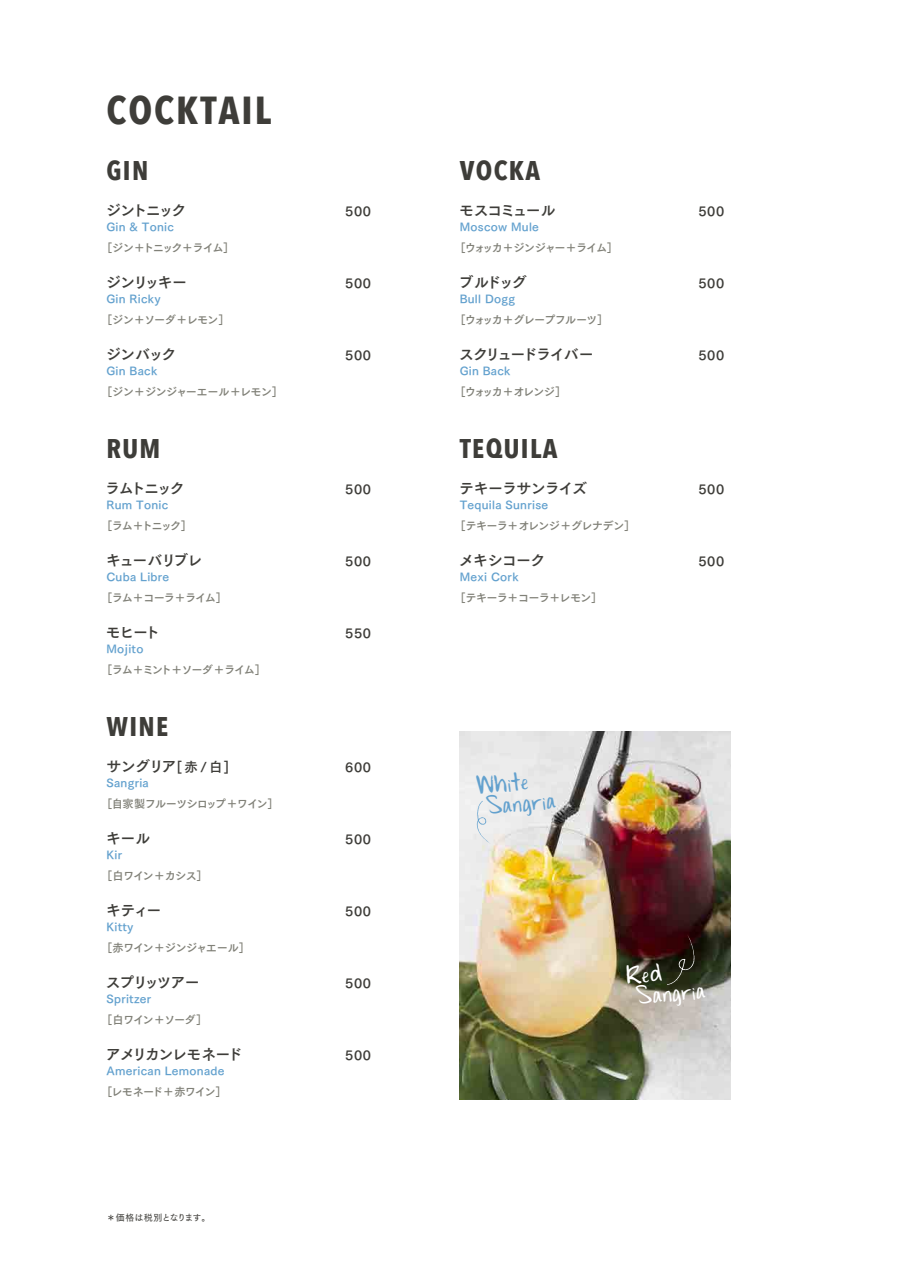
<style>
.page{position:relative;width:898px;height:1263px;background:#fff}
.page>*{position:absolute;margin:0;border:0;box-sizing:border-box;transform-origin:0 0}
.t1{font:700 39px "Avenir Next Condensed";letter-spacing:.05em;color:#3e3d39}
.t2{font:700 27px "Avenir Next Condensed";letter-spacing:.05em;color:#3e3d39}
.t3{font:25.5px/21px "Sarabelle";color:#63a1ce}
.t4{font:25.5px/21px "Sarabelle";color:#fff}
.t5{font:15px "Tsuku Go Pro B";letter-spacing:-.095em;color:#3e3d39}
.t6{font:15px "Tsuku Go Pro B";letter-spacing:-.06em;color:#3e3d39}
.t7{font:12.75px "Tsuku Go Pro B";letter-spacing:.05em;color:#3e3d39}
.t8{font:11.25px "Tsuku Go Pro B";letter-spacing:.025em;color:#63a1ce}
.t9{font:11.25px "Tsuku Go Pro B";letter-spacing:-.095em;color:#818178}
.t10{font:11.25px "Tsuku Go Pro B";letter-spacing:-.075em;color:#818178}
.t11{font:11.25px "Tsuku Go Pro B";letter-spacing:-.06em;color:#818178}
.t12{font:11.25px "Tsuku Go Pro B";letter-spacing:-.065em;color:#818178}
.t13{font:11.25px "Tsuku Go Pro B";letter-spacing:-.135em;color:#818178}
.t14{font:11.25px "Tsuku Go Pro B";letter-spacing:-.115em;color:#818178}
.t15{font:11.25px "Tsuku Go Pro B";letter-spacing:-.125em;color:#818178}
.t16{font:11.25px "Tsuku Go Pro B";letter-spacing:-.165em;color:#818178}
.t17{font:9px "Tsuku Go Pro D";letter-spacing:-.07em;color:#3e3d39}
.s1{font-size:13.5px}
</style>
<div class="page">
<img style="left:459px;top:732px;width:271px;height:367px">
<svg style="left:666px;top:934px;width:29px;height:51px"></svg>
<svg style="left:476px;top:801px;width:15px;height:44px"></svg>
<h1 class="t1" style="left:106px;top:86px;width:166px">COCKTAIL</h1>
<h2 class="t2" style="left:106px;top:154px;width:43px">GIN</h2>
<h3 class="t5" style="left:106px;top:197px;width:82px">ジントニック</h3>
<p class="t7" style="left:345px;top:200px;width:27px">500</p>
<p class="t8" style="left:106px;top:217px;width:69px">Gin &amp; Tonic</p>
<p class="t15" style="left:101px;top:238px;width:135px">［ジン＋トニック＋ライム］</p>
<h3 class="t5" style="left:106px;top:269px;width:82px">ジンリッキー</h3>
<p class="t7" style="left:345px;top:272px;width:27px">500</p>
<p class="t8" style="left:106px;top:289px;width:56px">Gin Ricky</p>
<p class="t9" style="left:101px;top:310px;width:130px">［ジン＋ソーダ＋レモン］</p>
<h3 class="t5" style="left:106px;top:341px;width:72px">ジンバック</h3>
<p class="t7" style="left:345px;top:344px;width:27px">500</p>
<p class="t8" style="left:106px;top:361px;width:52px">Gin Back</p>
<p class="t11" style="left:101px;top:382px;width:183px">［ジン＋ジンジャーエール＋レモン］</p>
<h2 class="t2" style="left:106px;top:432px;width:55px">RUM</h2>
<h3 class="t5" style="left:105px;top:475px;width:81px">ラムトニック</h3>
<p class="t7" style="left:345px;top:478px;width:27px">500</p>
<p class="t8" style="left:106px;top:495px;width:63px">Rum Tonic</p>
<p class="t9" style="left:101px;top:516px;width:92px">［ラム＋トニック］</p>
<h3 class="t5" style="left:106px;top:547px;width:98px">キューバリブレ</h3>
<p class="t7" style="left:345px;top:550px;width:27px">500</p>
<p class="t8" style="left:106px;top:567px;width:64px">Cuba Libre</p>
<p class="t9" style="left:101px;top:588px;width:127px">［ラム＋コーラ＋ライム］</p>
<h3 class="t5" style="left:106px;top:619px;width:55px">モヒート</h3>
<p class="t7" style="left:345px;top:622px;width:27px">550</p>
<p class="t8" style="left:106px;top:639px;width:38px">Mojito</p>
<p class="t14" style="left:101px;top:660px;width:166px">［ラム＋ミント＋ソーダ＋ライム］</p>
<h2 class="t2" style="left:106px;top:710px;width:63px">WINE</h2>
<h3 class="t5" style="left:106px;top:753px;width:124px">サングリア<span class="s1">[ 赤 / 白]</span></h3>
<p class="t7" style="left:345px;top:756px;width:27px">600</p>
<p class="t8" style="left:106px;top:773px;width:44px">Sangria</p>
<p class="t9" style="left:101px;top:794px;width:179px">［自家製フルーツシロップ＋ワイン］</p>
<h3 class="t5" style="left:106px;top:825px;width:46px">キール</h3>
<p class="t7" style="left:345px;top:828px;width:27px">500</p>
<p class="t8" style="left:106px;top:845px;width:17px">Kir</p>
<p class="t9" style="left:101px;top:866px;width:108px">［白ワイン＋カシス］</p>
<h3 class="t5" style="left:106px;top:897px;width:57px">キティー</h3>
<p class="t7" style="left:345px;top:900px;width:27px">500</p>
<p class="t8" style="left:106px;top:917px;width:29px">Kitty</p>
<p class="t10" style="left:101px;top:938px;width:151px">［赤ワイン＋ジンジャエール］</p>
<h3 class="t5" style="left:106px;top:969px;width:95px">スプリッツアー</h3>
<p class="t7" style="left:345px;top:972px;width:27px">500</p>
<p class="t8" style="left:106px;top:989px;width:46px">Spritzer</p>
<p class="t9" style="left:101px;top:1010px;width:108px">［白ワイン＋ソーダ］</p>
<h3 class="t5" style="left:106px;top:1041px;width:138px">アメリカンレモネード</h3>
<p class="t7" style="left:345px;top:1044px;width:27px">500</p>
<p class="t8" style="left:106px;top:1061px;width:119px">American Lemonade</p>
<p class="t10" style="left:101px;top:1082px;width:127px">［レモネード＋赤ワイン］</p>
<p class="t17" style="left:106px;top:1210px;width:106px">＊価格は税別となります。</p>
<h2 class="t2" style="left:459px;top:154px;width:82px">VOCKA</h2>
<h3 class="t5" style="left:459px;top:197px;width:98px">モスコミュール</h3>
<p class="t7" style="left:698px;top:200px;width:27px">500</p>
<p class="t8" style="left:459px;top:217px;width:81px">Moscow Mule</p>
<p class="t13" style="left:454px;top:238px;width:165px">［ウォッカ＋ジンジャー＋ライム］</p>
<h3 class="t5" style="left:458px;top:269px;width:70px">ブルドッグ</h3>
<p class="t7" style="left:698px;top:272px;width:27px">500</p>
<p class="t8" style="left:459px;top:289px;width:57px">Bull Dogg</p>
<p class="t9" style="left:454px;top:310px;width:155px">［ウォッカ＋グレープフルーツ］</p>
<h3 class="t5" style="left:459px;top:341px;width:136px">スクリュードライバー</h3>
<p class="t7" style="left:698px;top:344px;width:27px">500</p>
<p class="t8" style="left:459px;top:361px;width:52px">Gin Back</p>
<p class="t16" style="left:454px;top:382px;width:113px">［ウォッカ＋オレンジ］</p>
<h2 class="t2" style="left:459px;top:432px;width:99px">TEQUILA</h2>
<h3 class="t6" style="left:459px;top:475px;width:129px">テキーラサンライズ</h3>
<p class="t7" style="left:698px;top:478px;width:27px">500</p>
<p class="t8" style="left:459px;top:495px;width:90px">Tequila Sunrise</p>
<p class="t12" style="left:454px;top:516px;width:182px">［テキーラ＋オレンジ＋グレナデン］</p>
<h3 class="t5" style="left:459px;top:547px;width:88px">メキシコーク</h3>
<p class="t7" style="left:698px;top:550px;width:27px">500</p>
<p class="t8" style="left:459px;top:567px;width:60px">Mexi Cork</p>
<p class="t9" style="left:454px;top:588px;width:150px">［テキーラ＋コーラ＋レモン］</p>
<h3 class="t3" style="left:483px;top:776px;width:71px;text-indent:-8px;rotate:-5deg">White<br>Sangria</h3>
<h3 class="t4" style="left:633px;top:966px;width:71px;text-indent:-8px;rotate:-5deg">Red<br>Sangria</h3>
</div>
